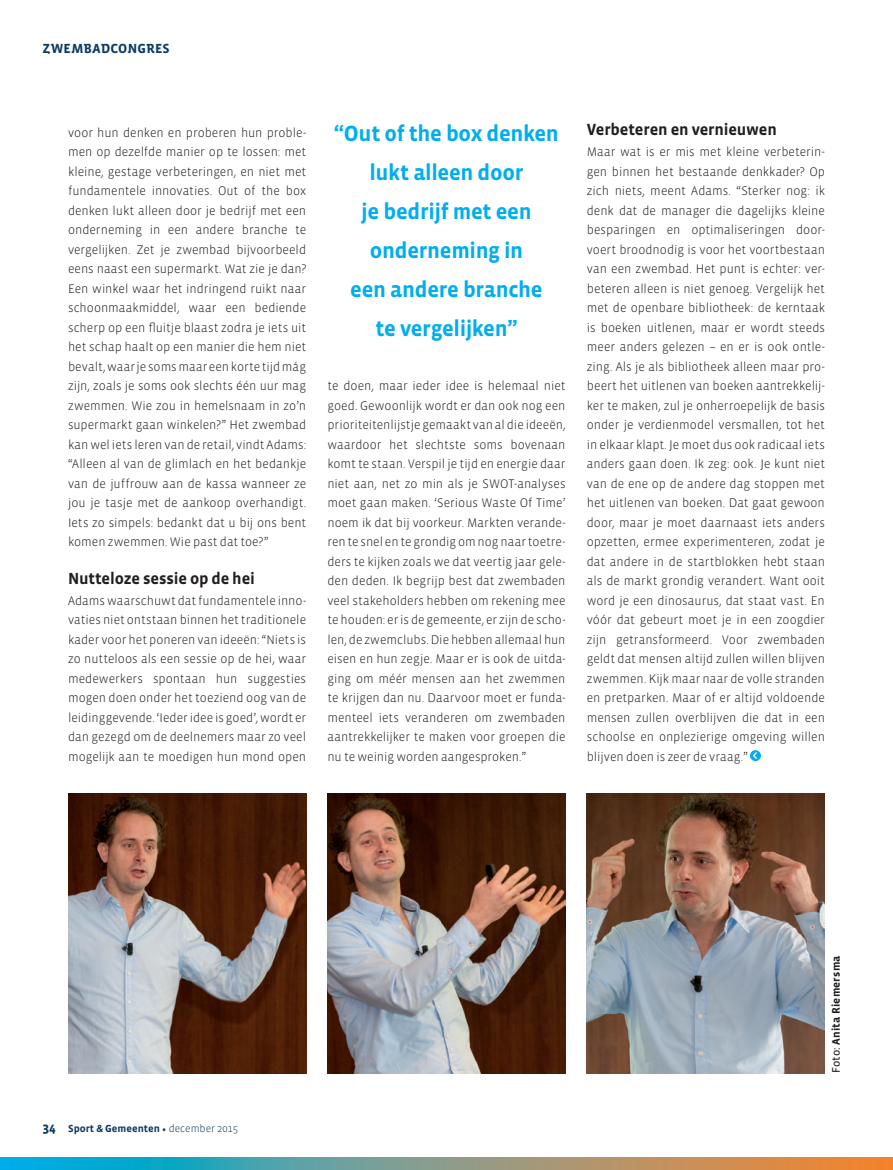
<style>
.page{position:relative;width:893px;height:1170px;background:#fff}
.page>*{position:absolute;margin:0;border:0;box-sizing:border-box;transform-origin:0 0}
.t1{font:700 22.5px/39px "Vista Sans";letter-spacing:-.015em;color:#00aeef;text-align:center}
.t2{font:700 16.5px "Vista Sans";letter-spacing:-.01em;color:#231f20}
.t3{font:700 13.5px "Vista Sans Alt";letter-spacing:.005em;color:#0c3b63}
.t4{font:300 12.75px/19.5px "Vista Sans";color:#231f20;text-align:justify}
.t5{font:700 11.25px "Vista Sans";letter-spacing:.02em;color:#231f20}
.t6{font:700 10.5px "Vista Sans";color:#0c3b63}
.s1{font-size:13.5px}
.s2{font-family:"Minion Pro";font-weight:400}
.s3{font-weight:300}
.s4{font-family:"Vista Sans Reg";font-weight:400}
</style>
<div class="page">
<svg style="left:0;top:1157px;width:893px;height:12px"></svg>
<div style="left:750px;top:750px;width:10px;height:10px;background:#00aeef;border-radius:50%"></div>
<div style="left:750px;top:750px;width:11px;height:10px;border:1px solid #00aeef;border-radius:50%"></div>
<svg style="left:753px;top:752px;width:4px;height:6px"></svg>
<img style="left:68px;top:793px;width:238px;height:280px">
<img style="left:327px;top:793px;width:239px;height:280px">
<img style="left:587px;top:793px;width:238px;height:280px">
<p class="t3" style="left:43px;top:41px;width:129px">ZWEMBADCONGRES</p>
<p class="t4" style="left:68px;top:123px;width:240px">voor hun denken en proberen hun proble&shy;men op dezelfde manier op te lossen: met kleine, gestage verbeteringen, en niet met fundamentele innovaties. Out of the box denken lukt alleen door je bedrijf met een onderneming in een andere branche te vergelijken. Zet je zwembad bijvoorbeeld eens naast een supermarkt. Wat zie je dan?<br>Een winkel waar het indringend ruikt naar schoonmaakmiddel, waar een bediende scherp op een fluitje blaast zodra je iets uit het schap haalt op een manier die hem niet bevalt, waar je soms maar een korte tijd mág zijn, zoals je soms ook slechts één uur mag zwemmen. Wie zou in hemelsnaam in zo’n supermarkt gaan winkelen?” Het zwembad kan wel iets leren van de retail, vindt Adams: “Alleen al van de glimlach en het bedankje van de juffrouw aan de kassa wanneer ze jou je tasje met de aankoop overhandigt.<br>Iets zo simpels: bedankt dat u bij ons bent komen zwemmen. Wie past dat toe?”</p>
<p class="t2" style="left:68px;top:570px;width:188px">Nutteloze sessie op de hei</p>
<p class="t4" style="left:68px;top:591px;width:240px">Adams waarschuwt dat fundamentele inno&shy;vaties niet ontstaan binnen het traditionele kader voor het poneren van ideeën: “Niets is zo nutteloos als een sessie op de hei, waar medewerkers spontaan hun suggesties mogen doen onder het toeziend oog van de leidinggevende. ‘Ieder idee is goed’, wordt er dan gezegd om de deelnemers maar zo veel mogelijk aan te moedigen hun mond open</p>
<h1 class="t1" style="left:334px;top:114px;width:226px">“Out of the box denken lukt alleen door<br>je bedrijf met een onderneming in<br>een andere branche<br>te vergelijken”</h1>
<p class="t4" style="left:327px;top:376px;width:240px">te doen, maar ieder idee is helemaal niet goed. Gewoonlijk wordt er dan ook nog een prioriteitenlijstje gemaakt van al die ideeën, waardoor het slechtste soms bovenaan komt te staan. Verspil je tijd en energie daar niet aan, net zo min als je SWOT-analyses moet gaan maken. ‘Serious Waste Of Time’ noem ik dat bij voorkeur. Markten verande&shy;ren te snel en te grondig om nog naar toetre&shy;ders te kijken zoals we dat veertig jaar gele&shy;den deden. Ik begrijp best dat zwembaden veel stakeholders hebben om rekening mee te houden: er is de gemeente, er zijn de scho&shy;len, de zwemclubs. Die hebben allemaal hun eisen en hun zegje. Maar er is ook de uitda&shy;ging om méér mensen aan het zwemmen te krijgen dan nu. Daarvoor moet er funda&shy;menteel iets veranderen om zwembaden aantrekkelijker te maken voor groepen die nu te weinig worden aangesproken.”</p>
<p class="t2" style="left:587px;top:121px;width:192px">Verbeteren en vernieuwen</p>
<p class="t4" style="left:587px;top:142px;width:240px">Maar wat is er mis met kleine verbeterin&shy;gen binnen het bestaande denkkader? Op zich niets, meent Adams. “Sterker nog: ik denk dat de manager die dagelijks kleine besparingen en optimaliseringen door&shy;voert broodnodig is voor het voortbestaan van een zwembad. Het punt is echter: ver&shy;beteren alleen is niet genoeg. Vergelijk het met de openbare bibliotheek: de kerntaak is boeken uitlenen, maar er wordt steeds meer anders gelezen – en er is ook ontle&shy;zing. Als je als bibliotheek alleen maar pro&shy;beert het uitlenen van boeken aantrekkelij&shy;ker te maken, zul je onherroepelijk de basis onder je verdienmodel versmallen, tot het in elkaar klapt. Je moet dus ook radicaal iets anders gaan doen. Ik zeg: ook. Je kunt niet van de ene op de andere dag stoppen met het uitlenen van boeken. Dat gaat gewoon door, maar je moet daarnaast iets anders opzetten, ermee experimenteren, zodat je dat andere in de startblokken hebt staan als de markt grondig verandert. Want ooit word je een dinosaurus, dat staat vast. En vóór dat gebeurt moet je in een zoogdier zijn getransformeerd. Voor zwembaden geldt dat mensen altijd zullen willen blijven zwemmen. Kijk maar naar de volle stranden en pretparken. Maar of er altijd voldoende mensen zullen overblijven die dat in een schoolse en onplezierige omgeving willen blijven doen is zeer de vraag.”</p>
<p class="t6" style="left:43px;top:1122px;width:197px"><span class="s1">34</span> Sport &amp; Gemeenten <span class="s2">•</span> <span class="s3">december 2015</span></p>
<p class="t5" style="left:830px;top:1073px;width:119px;rotate:-90deg"><span class="s4">Foto:</span> Anita Riemersma</p>
</div>
